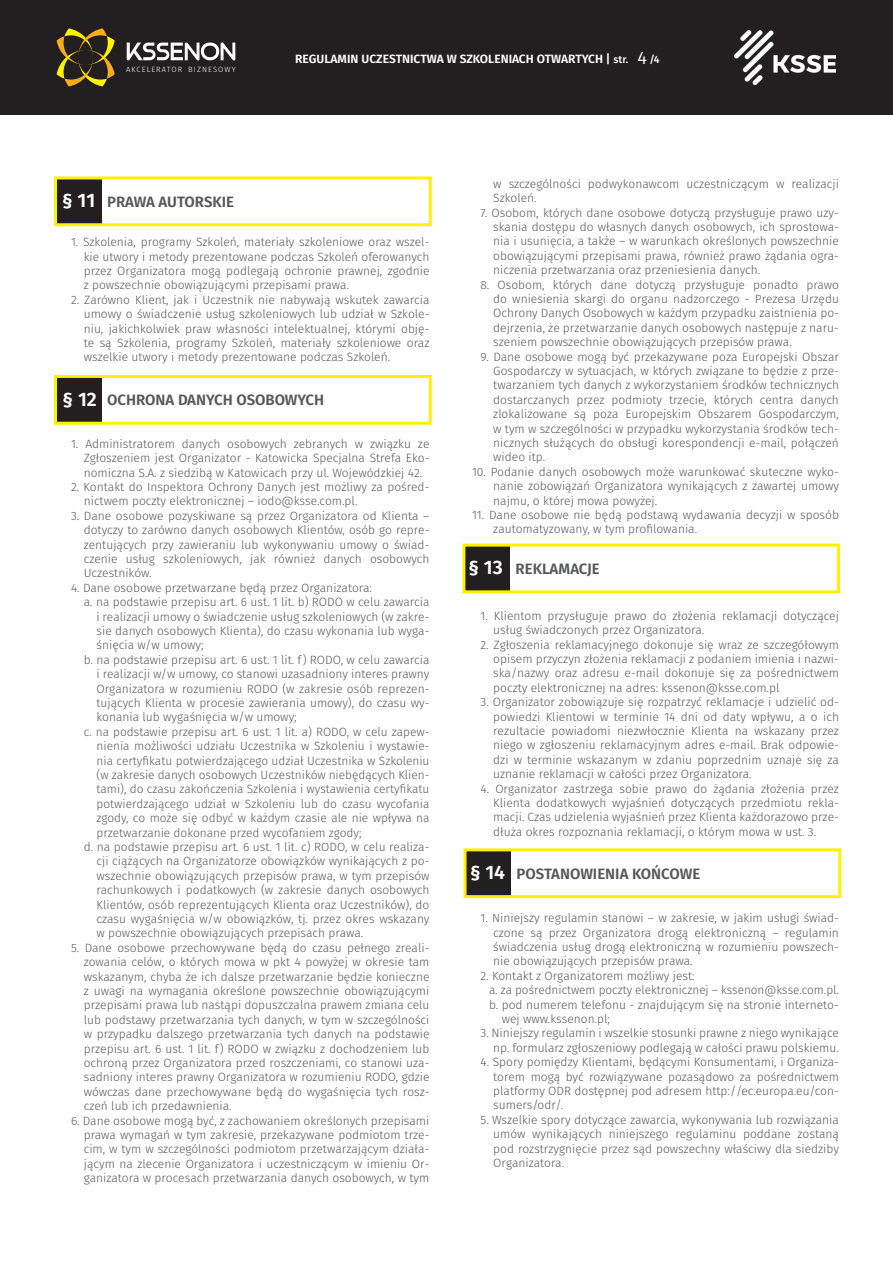
<style>
.page{position:relative;width:893px;height:1263px;background:#fff}
.page>*{position:absolute;margin:0;border:0;box-sizing:border-box;transform-origin:0 0}
.t1{font:600 19.5px "Fira Sans";color:#fff}
.t2{font:18px "Fira Sans";color:#fff}
.t3{font:600 15px "Fira Sans";color:#57585a}
.t4{font:300 12px/14.4px "Fira Sans";color:#57585a;text-align:justify}
.t5{font:600 12px "Fira Sans";color:#fff}
.t6{font:500 10.5px "Fira Sans";color:#fff}
.t7{font:300 7.65px "Fira Sans";letter-spacing:.14em;color:#fff}
.s1{font-weight:500;font-size:10.5px}
</style>
<div class="page">
<div style="left:0;top:0;width:893px;height:115px;background:#231f20"></div>
<svg style="left:127px;top:43px;width:108px;height:17px"></svg>
<svg style="left:57px;top:28px;width:58px;height:58px"></svg>
<img style="left:735px;top:30px;width:101px;height:55px">
<div style="left:55px;top:178px;width:47px;height:47px;background:#231f20"></div>
<div style="left:54px;top:176px;width:378px;height:50px;border:3px solid #fff101"></div>
<div style="left:55px;top:376px;width:47px;height:47px;background:#231f20"></div>
<div style="left:54px;top:375px;width:378px;height:50px;border:3px solid #fff101"></div>
<div style="left:463px;top:545px;width:47px;height:47px;background:#231f20"></div>
<div style="left:462px;top:544px;width:378px;height:49px;border:3px solid #fff101"></div>
<div style="left:464px;top:850px;width:47px;height:47px;background:#231f20"></div>
<div style="left:463px;top:848px;width:378px;height:50px;border:3px solid #fff101"></div>
<p class="t7" style="left:126px;top:65px;width:111px">AKCELERATOR BIZNESOWY</p>
<h2 class="t2" style="left:637px;top:45px;width:11px">4</h2>
<p class="t5" style="left:295px;top:49px;width:335px">REGULAMIN UCZESTNICTWA W SZKOLENIACH OTWARTYCH | <span class="s1">str.</span></p>
<p class="t6" style="left:649px;top:51px;width:12px">/4</p>
<p class="t1" style="left:62px;top:184px;width:35px">§ 11</p>
<p class="t3" style="left:107px;top:189px;width:129px">PRAWA AUTORSKIE</p>
<p class="t4" style="left:84px;top:235px;width:347px;text-indent:-13px">1. Szkolenia, programy Szkoleń, materiały szkoleniowe oraz wszel&shy;kie utwory i metody prezentowane podczas Szkoleń oferowanych przez Organizatora mogą podlegają ochronie prawnej, zgodnie z powszechnie obowiązującymi przepisami prawa.</p>
<p class="t4" style="left:84px;top:292px;width:347px;text-indent:-13px">2. Zarówno Klient, jak i Uczestnik nie nabywają wskutek zawarcia umowy o świadczenie usług szkoleniowych lub udział w Szkole&shy;niu, jakichkolwiek praw własności intelektualnej, którymi obję&shy;te są Szkolenia, programy Szkoleń, materiały szkoleniowe oraz wszelkie utwory i metody prezentowane podczas Szkoleń.</p>
<p class="t1" style="left:63px;top:383px;width:36px">§ 12</p>
<p class="t3" style="left:107px;top:388px;width:219px">OCHRONA DANYCH OSOBOWYCH</p>
<p class="t4" style="left:84px;top:436px;width:347px;text-indent:-13px">1. Administratorem danych osobowych zebranych w związku ze Zgłoszeniem jest Organizator - Katowicka Specjalna Strefa Eko&shy;nomiczna S.A. z siedzibą w Katowicach przy ul. Wojewódzkiej 42.</p>
<p class="t4" style="left:84px;top:479px;width:347px;text-indent:-13px">2. Kontakt do Inspektora Ochrony Danych jest możliwy za pośred&shy;nictwem poczty elektronicznej – iodo@ksse.com.pl.</p>
<p class="t4" style="left:84px;top:508px;width:347px;text-indent:-13px">3. Dane osobowe pozyskiwane są przez Organizatora od Klienta – dotyczy to zarówno danych osobowych Klientów, osób go repre&shy;zentujących przy zawieraniu lub wykonywaniu umowy o świad&shy;czenie usług szkoleniowych, jak również danych osobowych Uczestników.</p>
<p class="t4" style="left:71px;top:580px;width:303px">4. Dane osobowe przetwarzane będą przez Organizatora:</p>
<p class="t4" style="left:97px;top:595px;width:334px;text-indent:-13px">a. na podstawie przepisu art. 6 ust. 1 lit. b) RODO w celu zawarcia i realizacji umowy o świadczenie usług szkoleniowych (w zakre&shy;sie danych osobowych Klienta), do czasu wykonania lub wyga&shy;śnięcia w/w umowy;</p>
<p class="t4" style="left:97px;top:652px;width:334px;text-indent:-13px">b. na podstawie przepisu art. 6 ust. 1 lit. f) RODO, w celu zawarcia i realizacji w/w umowy, co stanowi uzasadniony interes prawny Organizatora w rozumieniu RODO (w zakresie osób reprezen&shy;tujących Klienta w procesie zawierania umowy), do czasu wy&shy;konania lub wygaśnięcia w/w umowy;</p>
<p class="t4" style="left:97px;top:724px;width:334px;text-indent:-13px">c. na podstawie przepisu art. 6 ust. 1 lit. a) RODO, w celu zapew&shy;nienia możliwości udziału Uczestnika w Szkoleniu i wystawie&shy;nia certyfikatu potwierdzającego udział Uczestnika w Szkoleniu (w zakresie danych osobowych Uczestników niebędących Klien&shy;tami), do czasu zakończenia Szkolenia i wystawienia certyfikatu potwierdzającego udział w Szkoleniu lub do czasu wycofania zgody, co może się odbyć w każdym czasie ale nie wpływa na przetwarzanie dokonane przed wycofaniem zgody;</p>
<p class="t4" style="left:97px;top:839px;width:334px;text-indent:-13px">d. na podstawie przepisu art. 6 ust. 1 lit. c) RODO, w celu realiza&shy;cji ciążących na Organizatorze obowiązków wynikających z po&shy;wszechnie obowiązujących przepisów prawa, w tym przepisów rachunkowych i podatkowych (w zakresie danych osobowych Klientów, osób reprezentujących Klienta oraz Uczestników), do czasu wygaśnięcia w/w obowiązków, tj. przez okres wskazany w powszechnie obowiązujących przepisach prawa.</p>
<p class="t4" style="left:84px;top:940px;width:347px;text-indent:-13px">5. Dane osobowe przechowywane będą do czasu pełnego zreali&shy;zowania celów, o których mowa w pkt 4 powyżej w okresie tam wskazanym, chyba że ich dalsze przetwarzanie będzie konieczne z uwagi na wymagania określone powszechnie obowiązującymi przepisami prawa lub nastąpi dopuszczalna prawem zmiana celu lub podstawy przetwarzania tych danych, w tym w szczególności w przypadku dalszego przetwarzania tych danych na podstawie przepisu art. 6 ust. 1 lit. f) RODO w związku z dochodzeniem lub ochroną przez Organizatora przed roszczeniami, co stanowi uza&shy;sadniony interes prawny Organizatora w rozumieniu RODO, gdzie wówczas dane przechowywane będą do wygaśnięcia tych rosz&shy;czeń lub ich przedawnienia.</p>
<p class="t4" style="left:84px;top:1113px;width:347px;text-indent:-13px">6. Dane osobowe mogą być, z zachowaniem określonych przepisami prawa wymagań w tym zakresie, przekazywane podmiotom trze&shy;cim, w tym w szczególności podmiotom przetwarzającym działa&shy;jącym na zlecenie Organizatora i uczestniczącym w imieniu Or&shy;ganizatora w procesach przetwarzania danych osobowych, w tym</p>
<p class="t4" style="left:493px;top:176px;width:347px">w szczególności podwykonawcom uczestniczącym w realizacji<br>Szkoleń.</p>
<p class="t4" style="left:493px;top:205px;width:347px;text-indent:-13px">7. Osobom, których dane osobowe dotyczą przysługuje prawo uzy&shy;skania dostępu do własnych danych osobowych, ich sprostowa&shy;nia i usunięcia, a także – w warunkach określonych powszechnie obowiązującymi przepisami prawa, również prawo żądania ogra&shy;niczenia przetwarzania oraz przeniesienia danych.</p>
<p class="t4" style="left:493px;top:277px;width:347px;text-indent:-13px">8. Osobom, których dane dotyczą przysługuje ponadto prawo do wniesienia skargi do organu nadzorczego - Prezesa Urzędu Ochrony Danych Osobowych w każdym przypadku zaistnienia po&shy;dejrzenia, że przetwarzanie danych osobowych następuje z naru&shy;szeniem powszechnie obowiązujących przepisów prawa.</p>
<p class="t4" style="left:493px;top:349px;width:347px;text-indent:-13px">9. Dane osobowe mogą być przekazywane poza Europejski Obszar Gospodarczy w sytuacjach, w których związane to będzie z prze&shy;twarzaniem tych danych z wykorzystaniem środków technicznych dostarczanych przez podmioty trzecie, których centra danych zlokalizowane są poza Europejskim Obszarem Gospodarczym, w tym w szczególności w przypadku wykorzystania środków tech&shy;nicznych służących do obsługi korespondencji e-mail, połączeń wideo itp.</p>
<p class="t4" style="left:493px;top:464px;width:347px;text-indent:-21px">10. Podanie danych osobowych może warunkować skuteczne wyko&shy;nanie zobowiązań Organizatora wynikających z zawartej umowy najmu, o której mowa powyżej.</p>
<p class="t4" style="left:493px;top:507px;width:347px;text-indent:-21px">11. Dane osobowe nie będą podstawą wydawania decyzji w sposób zautomatyzowany, w tym profilowania.</p>
<p class="t1" style="left:468px;top:552px;width:36px">§ 13</p>
<p class="t3" style="left:515px;top:557px;width:86px">REKLAMACJE</p>
<p class="t4" style="left:493px;top:608px;width:347px;text-indent:-13px">1. Klientom przysługuje prawo do złożenia reklamacji dotyczącej usług świadczonych przez Organizatora.</p>
<p class="t4" style="left:493px;top:637px;width:347px;text-indent:-13px">2. Zgłoszenia reklamacyjnego dokonuje się wraz ze szczegółowym opisem przyczyn złożenia reklamacji z podaniem imienia i nazwi&shy;ska/nazwy oraz adresu e-mail dokonuje się za pośrednictwem poczty elektronicznej na adres: kssenon@ksse.com.pl</p>
<p class="t4" style="left:493px;top:695px;width:347px;text-indent:-13px">3. Organizator zobowiązuje się rozpatrzyć reklamacje i udzielić od&shy;powiedzi Klientowi w terminie 14 dni od daty wpływu, a o ich rezultacie powiadomi niezwłocznie Klienta na wskazany przez niego w zgłoszeniu reklamacyjnym adres e-mail. Brak odpowie&shy;dzi w terminie wskazanym w zdaniu poprzednim uznaje się za uznanie reklamacji w całości przez Organizatora.</p>
<p class="t4" style="left:493px;top:781px;width:347px;text-indent:-13px">4. Organizator zastrzega sobie prawo do żądania złożenia przez Klienta dodatkowych wyjaśnień dotyczących przedmiotu rekla&shy;macji. Czas udzielenia wyjaśnień przez Klienta każdorazowo prze&shy;dłuża okres rozpoznania reklamacji, o którym mowa w ust. 3.</p>
<p class="t1" style="left:470px;top:856px;width:37px">§ 14</p>
<p class="t3" style="left:517px;top:861px;width:185px">POSTANOWIENIA KOŃCOWE</p>
<p class="t4" style="left:493px;top:911px;width:347px;text-indent:-13px">1. Niniejszy regulamin stanowi – w zakresie, w jakim usługi świad&shy;czone są przez Organizatora drogą elektroniczną – regulamin świadczenia usług drogą elektroniczną w rozumieniu powszech&shy;nie obowiązujących przepisów prawa.</p>
<p class="t4" style="left:480px;top:968px;width:216px">2. Kontakt z Organizatorem możliwy jest:</p>
<p class="t4" style="left:489px;top:983px;width:351px">a. za pośrednictwem poczty elektronicznej – kssenon@ksse.com.pl.</p>
<p class="t4" style="left:502px;top:997px;width:339px;text-indent:-13px">b. pod numerem telefonu - znajdującym się na stronie interneto&shy;wej www.kssenon.pl;</p>
<p class="t4" style="left:480px;top:1026px;width:360px;text-align:right">3. Niniejszy regulamin i wszelkie stosunki prawne z niego wynikające np. formularz zgłoszeniowy podlegają w całości prawu polskiemu.</p>
<p class="t4" style="left:493px;top:1055px;width:347px;text-indent:-13px">4. Spory pomiędzy Klientami, będącymi Konsumentami, i Organiza&shy;torem mogą być rozwiązywane pozasądowo za pośrednictwem platformy ODR dostępnej pod adresem http://ec.europa.eu/con&shy;sumers/odr/.</p>
<p class="t4" style="left:493px;top:1112px;width:347px;text-indent:-13px">5. Wszelkie spory dotyczące zawarcia, wykonywania lub rozwiązania umów wynikających niniejszego regulaminu poddane zostaną pod rozstrzygnięcie przez sąd powszechny właściwy dla siedziby Organizatora.</p>
</div>
